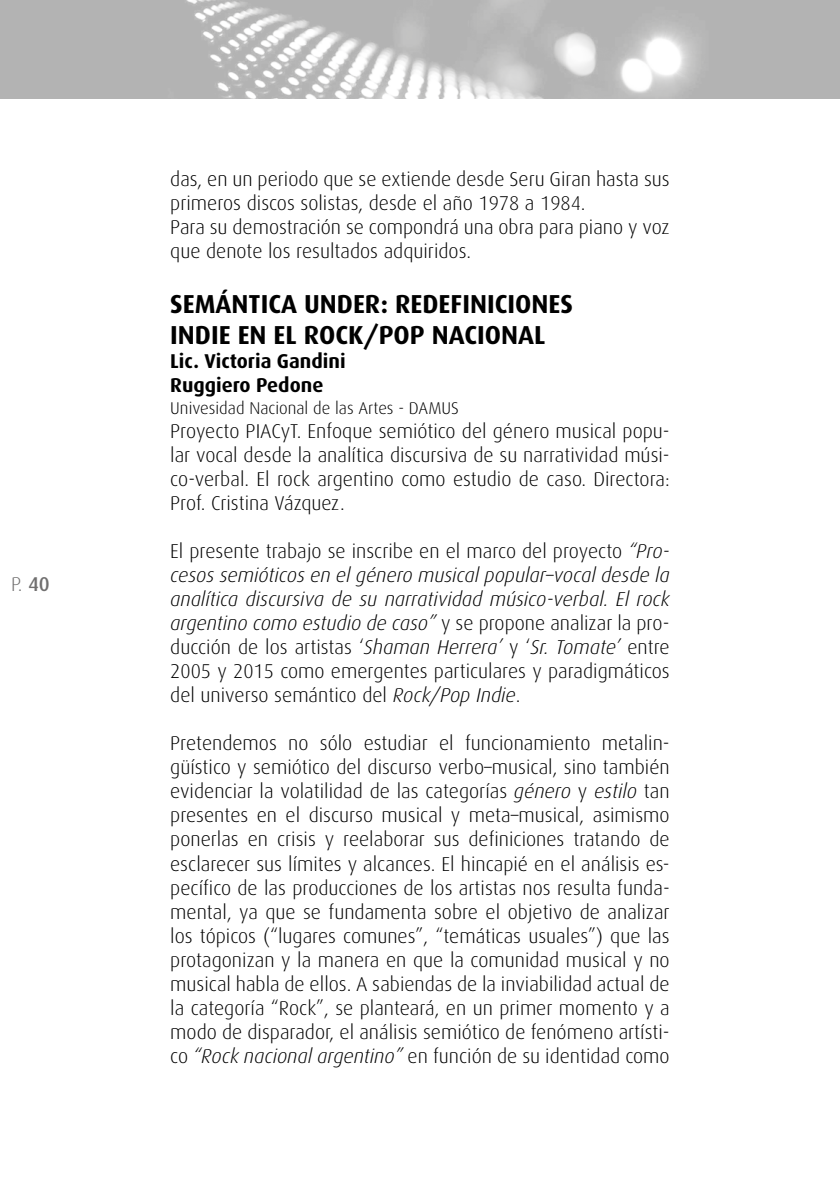
<style>
.page{position:relative;width:840px;height:1191px;background:#fff}
.page>*{position:absolute;margin:0;border:0;box-sizing:border-box;transform-origin:0 0}
.t1{font:700 26px/31.2px "Dax";color:#000}
.t2{font:300 20px/24px "Dax";color:#000;text-align:justify}
.t3{font:italic 300 20px/24px "Dax";color:#000;text-align:justify}
.t4{font:700 20px/24px "Dax";color:#000}
.t5{font:300 20px "Dax";color:#706f6f}
.t6{font:300 17px "Dax";color:#000}
.s1{font-weight:500}
.s2{font-style:normal}
.s3{font-style:italic}
</style>
<div class="page">
<img style="left:0;top:0;width:839px;height:99px">
<p class="t5" style="left:11px;top:573px;width:40px">P. <span class="s1">40</span></p>
<p class="t2" style="left:170px;top:167px;width:500px;text-align:left">das, en un periodo que se extiende desde Seru Giran hasta sus primeros discos solistas, desde el año 1978 a 1984.<br>Para su demostración se compondrá una obra para piano y voz que denote los resultados adquiridos.</p>
<h1 class="t1" style="left:170px;top:289px;width:280px">SEMÁNTICA UNDER: REDEFINI</h1>
<h1 class="t1" style="left:170px;top:289px;width:376px;text-indent:324px">CIONES<br>IN DIE EN EL ROCK/POP NACIONAL</h1>
<p class="t4" style="left:170px;top:349px;width:177px">Lic. Victoria Gandini<br>Ruggiero Pedone</p>
<p class="t6" style="left:170px;top:399px;width:290px">Univesidad Nacional de las Artes - DAMUS</p>
<p class="t2" style="left:170px;top:419px;width:500px">Proyecto PIACyT. Enfoque semiótico del género musical popu&shy;lar vocal desde la analítica discursiva de su narratividad músi&shy;co-verbal. El rock argentino como estudio de caso. Directora:<br>Prof. Cristina Vázquez.</p>
<p class="t3" style="left:170px;top:540px;width:500px"><span class="s2">El presente trabajo se inscribe en el marco del proyecto</span> “Pro&shy;cesos semió ticos en el género musical popular–vocal desde la analítica discursiva de su narratividad músico-verbal. El rock argentino como estudio de caso” <span class="s2">y se propone analizar la pro&shy;ducción de los artistas ‘</span>Shaman Herrera’ <span class="s2">y ‘</span>Sr. Tomate’ <span class="s2">entre 2005 y 2015 como emergentes particulares y paradigmáticos del universo semántico del</span> Rock/Pop Indie<span class="s2">.</span></p>
<p class="t2" style="left:170px;top:731px;width:500px">Pretendemos no sólo estudiar el funcionamiento metalin&shy;güístico y semiótico del discurso verbo–musical, sino también evidenciar la volatilidad de las categorías <span class="s3">género</span> y <span class="s3">estilo</span> tan presentes en el discurso musical y meta–musical, asimismo ponerlas en crisis y reelaborar sus definiciones tratando de esclarecer sus límites y alcances. El hincapié en el análisis es&shy;pecífico de las producciones de los artistas nos resulta funda&shy;mental, ya que se fundamenta sobre el objetivo de analizar los tópicos (“lugares comunes”, “temáticas usuales”) que las protagonizan y la manera en que la comunidad musical y no musical habla de ellos. A sabiendas de la inviabilidad actual de la categoría “Rock”, se planteará, en un primer momento y a modo de disparador, el análisis semiótico de fenómeno artísti&shy;co <span class="s3">“Rock nacional argentino”</span> en función de su identidad como</p>
</div>
